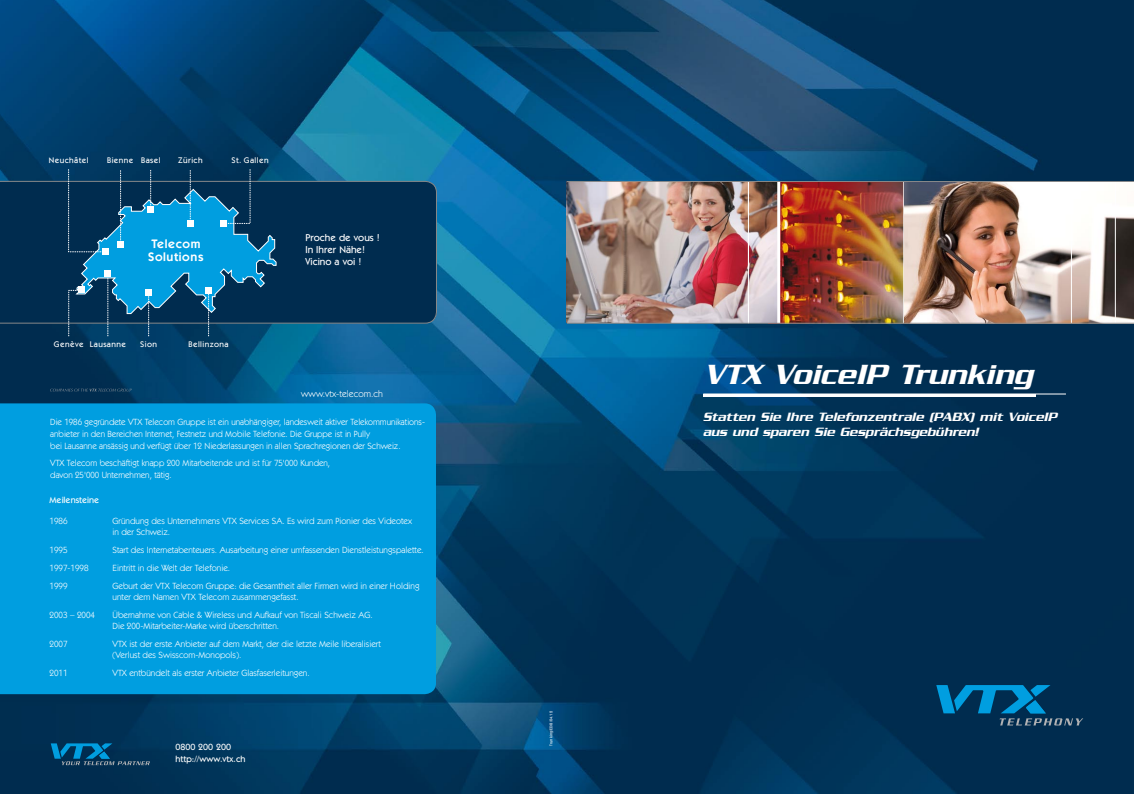
<style>
.page{position:relative;width:1134px;height:794px;background:#fff}
.page>*{position:absolute;margin:0;border:0;box-sizing:border-box;transform-origin:0 0}
.t1{font:italic 500 30px "Serpentine";color:#fff}
.t2{font:italic 500 13px/15px "Serpentine";color:#fff}
.t3{font:600 12.4px/13.2px "Itc Kabel";letter-spacing:.05em;color:#fff}
.t4{font:500 10px/12px "Itc Kabel";color:#fff}
.t5{font:9.5px "Itc Kabel";color:#fff}
.t6{font:9px/18.1px "Itc Kabel";color:#fff}
.t7{font:500 9px/12px "Itc Kabel";color:#fff}
.t8{font:500 8.2px "Itc Kabel";letter-spacing:.05em;color:#fff}
.t9{font:500 4px "Itc Kabel";color:#fff}
</style>
<div class="page">
<img style="left:0;top:0;width:1134px;height:794px">
<hr style="left:703px;top:394px;width:363px;height:1px;background:#fff">
<hr style="left:703px;top:394px;width:332px;height:2px;background:#fff">
<img style="left:780px;top:182px;width:354px;height:141px">
<img style="left:567px;top:182px;width:210px;height:141px">
<hr style="left:777px;top:181px;width:3px;height:142px;background:#fff">
<hr style="left:903px;top:181px;width:2px;height:142px;background:#fff">
<svg style="left:748px;top:182px;width:1px;height:141px"></svg>
<hr style="left:1071px;top:181px;width:1px;height:142px;background:#fff">
<hr style="left:1115px;top:181px;width:1px;height:142px;background:#fff">
<svg style="left:936px;top:685px;width:147px;height:40px;background:#06517c"></svg>
<hr style="left:567px;top:181px;width:567px;height:1px;background:#878889">
<hr style="left:567px;top:323px;width:567px;height:1px;background:#878889">
<div style="left:0;top:181px;width:437px;height:143px;background:#002c4f"></div>
<svg style="left:68px;top:169px;width:209px;height:167px;background:#0d618e"></svg>
<svg style="left:51px;top:743px;width:99px;height:22px;background:#0b5078"></svg>
<div style="left:0;top:403px;width:436px;height:291px;background:#009ee0"></div>
<svg style="left:50px;top:389px;width:82px;height:2px"></svg>
<p class="t8" style="left:49px;top:156px;width:41px">Neuchâtel</p>
<p class="t8" style="left:107px;top:156px;width:55px">Bienne Basel</p>
<p class="t8" style="left:178px;top:156px;width:26px">Zürich</p>
<p class="t8" style="left:232px;top:156px;width:38px">St. Gallen</p>
<h3 class="t3" style="left:148px;top:237px;width:57px">Telecom<br>Solutions</h3>
<p class="t8" style="left:54px;top:339px;width:74px">Genève Lausanne</p>
<p class="t8" style="left:140px;top:339px;width:18px">Sion</p>
<p class="t8" style="left:189px;top:339px;width:42px">Bellinzona</p>
<p class="t4" style="left:305px;top:232px;width:76px">Proche de vous !<br>In Ihrer Nähe!<br>Vicino a voi !</p>
<p class="t5" style="left:301px;top:388px;width:83px">www.vtx-telecom.ch</p>
<p class="t6" style="left:50px;top:416px;width:376px;line-height:12px">Die 1986 gegründete VTX Telecom Gruppe ist ein unabhängiger, landesweit aktiver Telekommunikations&shy;anbieter in den Bereichen Internet, Festnetz und Mobile Telefonie. Die Gruppe ist in Pully<br>bei Lausanne ansässig und verfügt über 12 Niederlassungen in allen Sprachregionen der Schweiz.</p>
<p class="t6" style="left:50px;top:457px;width:281px;line-height:12px">VTX Telecom beschäftigt knapp 200 Mitarbeitende und ist für 75'000 Kunden, davon 25'000 Unternehmen, tätig.</p>
<p class="t6" style="left:112px;top:515px;width:301px;line-height:11px">Gründung des Unternehmens VTX Services SA. Es wird zum Pionier des Videotex in der Schweiz.</p>
<p class="t6" style="left:112px;top:541px;width:313px">Start des Internetabenteuers. Ausarbeitung einer umfassenden Dienstleistungspalette.<br>Eintritt in die Welt der Telefonie.<br>Geburt der VTX Telecom Gruppe: die Gesamtheit aller Firmen wird in einer Holding</p>
<p class="t6" style="left:112px;top:588px;width:262px">unter dem Namen VTX Telecom zusammengefasst.<br>Übernahme von Cable &amp; Wireless und Aufkauf von Tiscali Schweiz AG.</p>
<p class="t6" style="left:112px;top:617px;width:270px">Die 200-Mitarbeiter-Marke wird überschritten.<br>VTX ist der erste Anbieter auf dem Markt, der die letzte Meile liberalisiert</p>
<p class="t6" style="left:112px;top:646px;width:199px">(Verlust des Swisscom-Monopols).<br>VTX entbündelt als erster Anbieter Glasfaserleitungen.</p>
<p class="t7" style="left:50px;top:494px;width:51px">Meilensteine</p>
<p class="t6" style="left:50px;top:511px;width:20px">1986</p>
<p class="t6" style="left:50px;top:540px;width:40px">1995<br>1997-1998<br>1999</p>
<p class="t6" style="left:50px;top:606px;width:47px">2003 – 2004</p>
<p class="t6" style="left:50px;top:635px;width:20px">2007</p>
<p class="t6" style="left:50px;top:664px;width:20px">2011</p>
<p class="t7" style="left:175px;top:741px;width:72px">0800 200 200 http://www.vtx.ch</p>
<p class="t9" style="left:549px;top:745px;width:36px;rotate:-90deg">Trunking/ED/8/04.12</p>
<h1 class="t1" style="left:704px;top:358px;width:330px">VTX VoiceIP Trunking</h1>
<h2 class="t2" style="left:703px;top:409px;width:356px">Statten Sie Ihre Telefonzentrale (PABX) mit VoiceIP aus und sparen Sie Gesprächsgebühren!</h2>
</div>
